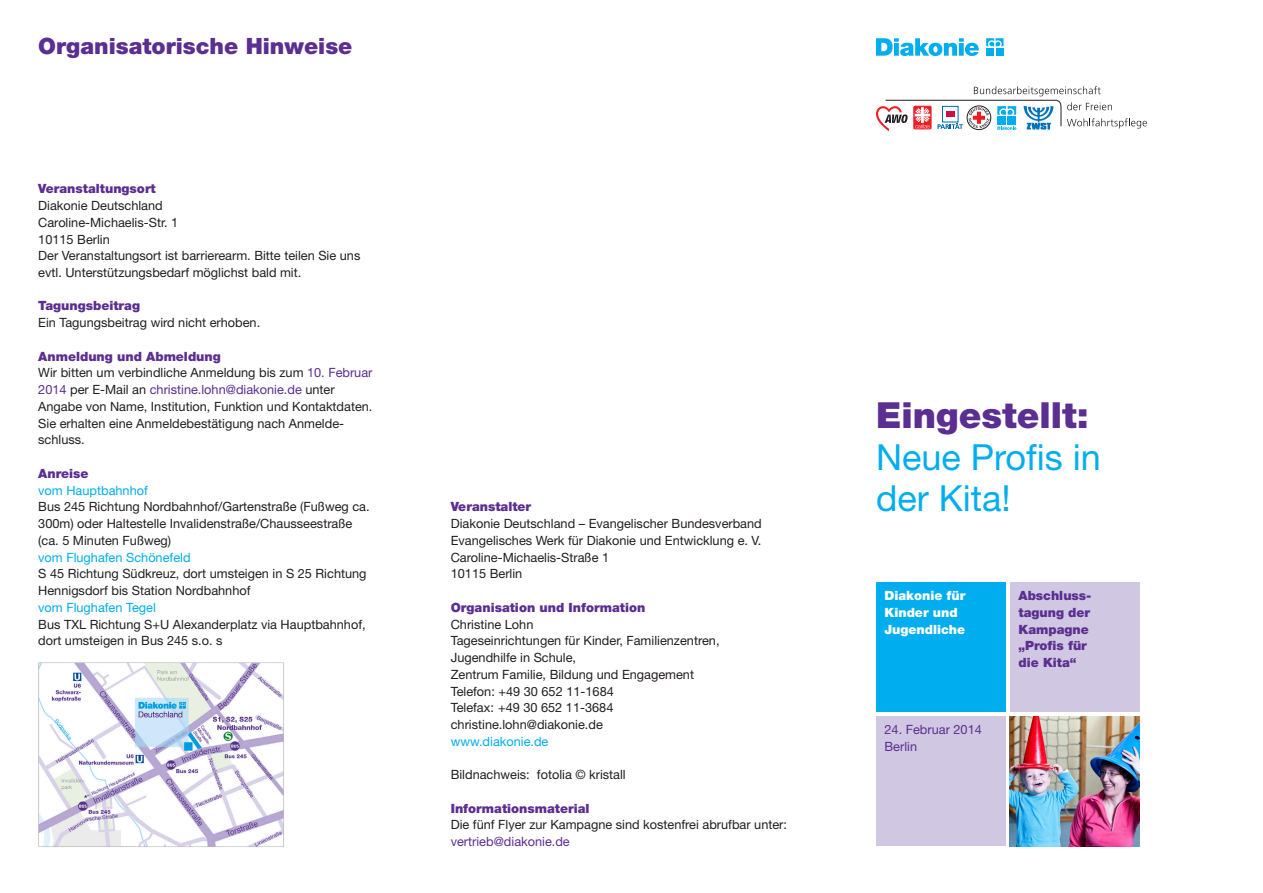
<style>
.page{position:relative;width:1263px;height:893px;background:#fff}
.page>*{position:absolute;margin:0;border:0;box-sizing:border-box;transform-origin:0 0}
._01_Titel_Head{font:36px "Helvetica Neue LT Pro";color:#00aeef}
._01_Titel_Head-2{font:900 36px "Helvetica Neue LT Pro";color:#5b2e91}
._02_Head_15_auf_16_7{font:900 22.5px "Helvetica Neue LT Pro";color:#5b2e91}
._02_Fließtext_8_5_au{font:12.75px/16.8px "Helvetica Neue LT Pro";color:#231f20}
._02_Fließtext_8_5_au-2{font:900 12.75px "Helvetica Neue LT Pro";color:#5b2e91}
._02_Fließtext_8_5_au-3{font:12.75px "Helvetica Neue LT Pro";color:#00aeef}
._01_Kreuzflächenbesc{font:900 12.75px/16.8px "Helvetica Neue LT Pro";color:#5b2e91;text-align:justify}
._01_Kreuzflächenbesc-2{font:900 12.75px/16.8px "Helvetica Neue LT Pro";color:#fff}
._01_Kreuzflächenbesc-3{font:12.75px/16.8px "Helvetica Neue LT Pro";color:#5b2e91}
._02_Fließtext_Subhea{font:900 12.75px "Helvetica Neue LT Pro";color:#5b2e91}
.s1{color:#5b2e91}
</style>
<div class="page">
<img style="left:38px;top:662px;width:246px;height:185px">
<div style="left:876px;top:583px;width:130px;height:129px;background:#00aeef"></div>
<div style="left:1010px;top:583px;width:130px;height:129px;background:#d0c7e2"></div>
<div style="left:876px;top:716px;width:130px;height:130px;background:#d0c7e2"></div>
<svg style="left:876px;top:38px;width:103px;height:18px"></svg>
<svg style="left:986px;top:38px;width:17px;height:8px"></svg>
<div style="left:986px;top:48px;width:8px;height:8px;background:#00aeef"></div>
<div style="left:995px;top:48px;width:8px;height:8px;background:#00aeef"></div>
<img style="left:1010px;top:716px;width:129px;height:130px">
<svg style="left:876px;top:86px;width:271px;height:45px"></svg>
<p class="_02_Head_15_auf_16_7" style="left:38px;top:33px;width:316px">Organisatorische Hinweise</p>
<p class="_02_Fließtext_Subhea" style="left:38px;top:181px;width:119px">Veranstaltungsort</p>
<p class="_02_Fließtext_8_5_au" style="left:38px;top:197px;width:126px">Diakonie Deutschland</p>
<p class="_02_Fließtext_8_5_au" style="left:38px;top:214px;width:142px">Caroline-Michaelis-Str. 1</p>
<p class="_02_Fließtext_8_5_au" style="left:38px;top:230px;width:73px">10115 Berlin</p>
<p class="_02_Fließtext_8_5_au" style="left:38px;top:247px;width:324px">Der Veranstaltungsort ist barrierearm. Bitte teilen Sie uns</p>
<p class="_02_Fließtext_8_5_au" style="left:38px;top:264px;width:265px">evtl. Unterstützungsbedarf möglichst bald mit.</p>
<p class="_02_Fließtext_8_5_au-2" style="left:38px;top:298px;width:103px">Tagungsbeitrag</p>
<p class="_02_Fließtext_8_5_au" style="left:38px;top:314px;width:223px">Ein Tagungsbeitrag wird nicht erhoben.</p>
<p class="_02_Fließtext_8_5_au-2" style="left:38px;top:348px;width:184px">Anmeldung und Abmeldung</p>
<p class="_02_Fließtext_8_5_au" style="left:38px;top:364px;width:336px">Wir bitten um verbindliche Anmeldung bis zum <span class="s1">10. Februar 2014</span> per E-Mail an <span class="s1">christine.lohn@diakonie.de</span> unter Angabe von Name, Institution, Funktion und Kontaktdaten.<br>Sie erhalten eine Anmeldebestätigung nach Anmelde&shy;schluss.</p>
<p class="_02_Fließtext_8_5_au-2" style="left:38px;top:466px;width:52px">Anreise</p>
<p class="_02_Fließtext_8_5_au-3" style="left:38px;top:482px;width:111px">vom Hauptbahnhof</p>
<p class="_02_Fließtext_8_5_au" style="left:38px;top:498px;width:333px">Bus 245 Richtung Nordbahnhof/Gartenstraße (Fußweg ca.<br>300m) oder Haltestelle Invalidenstraße/Chausseestraße (ca. 5 Minuten Fußweg)</p>
<p class="_02_Fließtext_8_5_au-3" style="left:38px;top:549px;width:154px">vom Flughafen Schönefeld</p>
<p class="_02_Fließtext_8_5_au" style="left:38px;top:565px;width:330px">S 45 Richtung Südkreuz, dort umsteigen in S 25 Richtung<br>Hennigsdorf bis Station Nordbahnhof</p>
<p class="_02_Fließtext_8_5_au-3" style="left:38px;top:599px;width:119px">vom Flughafen Tegel</p>
<p class="_02_Fließtext_8_5_au" style="left:38px;top:615px;width:329px">Bus TXL Richtung S+U Alexanderplatz via Hauptbahnhof, dort umsteigen in Bus 245 s.o. s</p>
<p class="_02_Fließtext_8_5_au-2" style="left:451px;top:499px;width:82px">Veranstalter</p>
<p class="_02_Fließtext_8_5_au" style="left:451px;top:515px;width:313px">Diakonie Deutschland – Evangelischer Bundesverband</p>
<p class="_02_Fließtext_8_5_au" style="left:451px;top:532px;width:312px">Evangelisches Werk für Diakonie und Entwicklung e. V.</p>
<p class="_02_Fließtext_8_5_au" style="left:451px;top:548px;width:160px">Caroline-Michaelis-Straße 1</p>
<p class="_02_Fließtext_8_5_au" style="left:451px;top:565px;width:73px">10115 Berlin</p>
<p class="_02_Fließtext_8_5_au-2" style="left:451px;top:600px;width:196px">Organisation und Information</p>
<p class="_02_Fließtext_8_5_au" style="left:451px;top:615px;width:84px">Christine Lohn</p>
<p class="_02_Fließtext_8_5_au" style="left:451px;top:632px;width:270px">Tageseinrichtungen für Kinder, Familienzentren,</p>
<p class="_02_Fließtext_8_5_au" style="left:451px;top:649px;width:127px">Jugendhilfe in Schule,</p>
<p class="_02_Fließtext_8_5_au" style="left:451px;top:666px;width:245px">Zentrum Familie, Bildung und Engagement</p>
<p class="_02_Fließtext_8_5_au" style="left:451px;top:682px;width:165px">Telefon: +49 30 652 11-1684</p>
<p class="_02_Fließtext_8_5_au" style="left:451px;top:699px;width:164px">Telefax: +49 30 652 11-3684</p>
<p class="_02_Fließtext_8_5_au" style="left:451px;top:716px;width:154px">christine.lohn@diakonie.de</p>
<p class="_02_Fließtext_8_5_au-3" style="left:451px;top:733px;width:99px">www.diakonie.de</p>
<p class="_02_Fließtext_8_5_au" style="left:451px;top:766px;width:176px">Bildnachweis: fotolia © kristall</p>
<p class="_02_Fließtext_8_5_au-2" style="left:451px;top:800px;width:140px">Informationsmaterial</p>
<p class="_02_Fließtext_8_5_au" style="left:451px;top:816px;width:338px">Die fünf Flyer zur Kampagne sind kostenfrei abrufbar unter: <span class="s1">vertrieb@diakonie.de</span></p>
<p class="_01_Titel_Head-2" style="left:876px;top:393px;width:214px">Eingestellt:</p>
<p class="_01_Titel_Head" style="left:876px;top:434px;width:226px">Neue Profis in</p>
<p class="_01_Titel_Head" style="left:876px;top:476px;width:136px">der Kita!</p>
<p class="_01_Kreuzflächenbesc-2" style="left:884px;top:587px;width:83px">Diakonie für<br>Kinder und<br>Jugendliche</p>
<p class="_01_Kreuzflächenbesc" style="left:1018px;top:587px;width:74px">Abschluss-</p>
<p class="_01_Kreuzflächenbesc" style="left:1018px;top:604px;width:73px">tagung der Kampagne „Profis für</p>
<p class="_01_Kreuzflächenbesc" style="left:1018px;top:654px;width:60px">die Kita“</p>
<p class="_01_Kreuzflächenbesc-3" style="left:884px;top:721px;width:99px">24. Februar 2014<br>Berlin</p>
</div>
